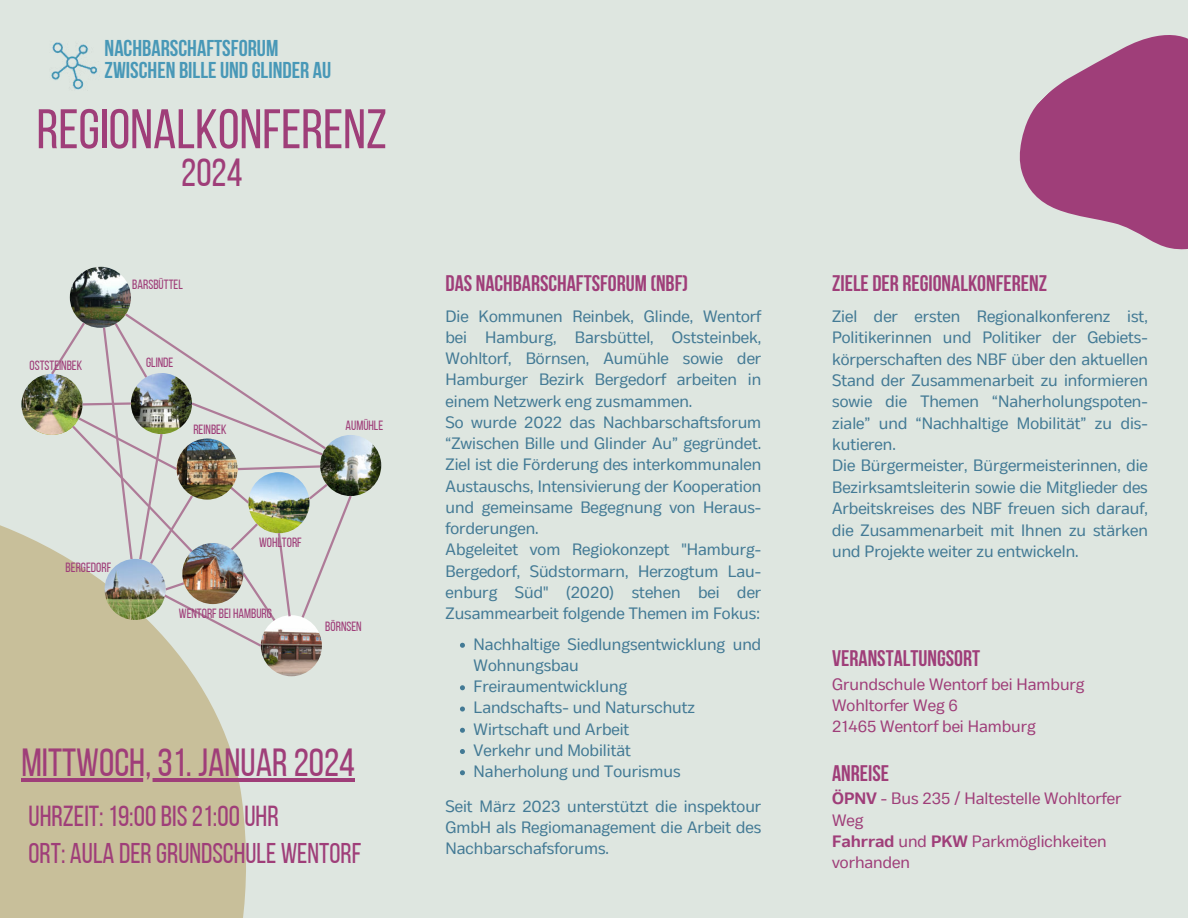
<style>
.page{position:relative;width:1188px;height:918px;background:#dee6e0}
.page>*{position:absolute;margin:0;border:0;box-sizing:border-box;transform-origin:0 0}
.t1{font:55.65px "Bebas Neue";color:#9f3e79}
.t2{font:39.15px "Bebas Neue";color:#9f3e79}
.t3{font:28.95px "Bebas Neue";color:#9f3e79}
.t4{font:28.5px "Bebas Neue";color:#9f3e79}
.t5{font:700 22.8px/22.5px "Bebas Neue";color:#4898b7}
.t6{font:700 22.5px "Bebas Neue";color:#9f3e79}
.t7{font:16.5px/21.3px "Body Text";color:#437a95}
.t8{font:16.5px/21.3px "Body Text";color:#9f3e79}
.t9{font:13.35px "Bebas Neue";color:#9f3e79}
.s1{font-weight:700}
</style>
<div class="page">
<svg style="left:1019px;top:35px;width:169px;height:215px"></svg>
<svg style="left:0;top:525px;width:246px;height:393px;background:#c9c19e"></svg>
<hr style="left:21px;top:778px;width:334px;height:4px;background:#9f3e79">
<img style="left:70px;top:267px;width:61px;height:61px;border-radius:50%">
<img style="left:320px;top:435px;width:61px;height:61px;border-radius:50%">
<img style="left:261px;top:615px;width:61px;height:61px;border-radius:50%">
<img style="left:21px;top:374px;width:62px;height:61px;border-radius:50%">
<svg style="left:49px;top:311px;width:305px;height:338px"></svg>
<img style="left:177px;top:439px;width:61px;height:61px;border-radius:50%">
<img style="left:105px;top:559px;width:61px;height:61px;border-radius:50%">
<svg style="left:460px;top:643px;width:5px;height:5px"></svg>
<svg style="left:460px;top:685px;width:5px;height:5px"></svg>
<svg style="left:460px;top:707px;width:5px;height:5px"></svg>
<svg style="left:460px;top:728px;width:5px;height:5px"></svg>
<svg style="left:460px;top:749px;width:5px;height:5px"></svg>
<svg style="left:460px;top:770px;width:5px;height:5px"></svg>
<img style="left:51px;top:42px;width:47px;height:48px">
<h3 class="t5" style="left:105px;top:36px;width:228px">NACHBARSCHAFTSFORUM<br>ZWISCHEN BILLE UND GLINDER AU</h3>
<h1 class="t1" style="left:37px;top:99px;width:352px">REGIONALKONFERENZ</h1>
<h2 class="t2" style="left:181px;top:152px;width:63px">2024</h2>
<p class="t9" style="left:132px;top:277px;width:52px">BARSBÜTTEL</p>
<p class="t9" style="left:30px;top:359px;width:54px">OSTSTEINBEK</p>
<p class="t9" style="left:146px;top:355px;width:29px">GLINDE</p>
<p class="t9" style="left:193px;top:422px;width:35px">REINBEK</p>
<p class="t9" style="left:346px;top:418px;width:39px">AUMÜHLE</p>
<p class="t9" style="left:66px;top:560px;width:47px">BERGEDORF</p>
<p class="t9" style="left:259px;top:535px;width:44px">WOHLTORF</p>
<p class="t9" style="left:179px;top:606px;width:95px">WENTORF BEI HAMBURG</p>
<p class="t9" style="left:325px;top:620px;width:38px">BÖRNSEN</p>
<h2 class="t2" style="left:21px;top:741px;width:335px">MITTWOCH, 31. JANUAR 2024</h2>
<h3 class="t3" style="left:29px;top:800px;width:252px">UHRZEIT: 19:00 BIS 21:00 UHR</h3>
<h3 class="t4" style="left:29px;top:838px;width:334px">ORT: AULA DER GRUNDSCHULE WENTORF</h3>
<h3 class="t6" style="left:446px;top:271px;width:244px">DAS NACHBARSCHAFTSFORUM (NBF)</h3>
<p class="t7" style="left:446px;top:305px;width:317px">Die Kommunen Reinbek, Glinde, Wentorf bei Hamburg, Barsbüttel, Oststeinbek, Wohltorf, Börnsen, Aumühle sowie der Hamburger Bezirk Bergedorf arbeiten in einem Netzwerk eng zusmammen.<br>So wurde 2022 das Nachbarschaftsforum “Zwischen Bille und Glinder Au” gegründet.<br>Ziel ist die Förderung des interkommunalen Austauschs, Intensivierung der Kooperation und gemeinsame Begegnung von Heraus&shy;forderungen.<br>Abgeleitet vom Regiokonzept "Hamburg-Bergedorf, Südstormarn, Herzogtum Lau&shy;enburg Süd" (2020) stehen bei der Zusammearbeit folgende Themen im Fokus:</p>
<p class="t7" style="left:474px;top:633px;width:289px">Nachhaltige Siedlungsentwicklung und<br>Wohnungsbau<br>Freiraumentwicklung<br>Landschafts- und Naturschutz<br>Wirtschaft und Arbeit<br>Verkehr und Mobilität<br>Naherholung und Tourismus</p>
<p class="t7" style="left:446px;top:795px;width:317px;text-align:justify">Seit März 2023 unterstützt die inspektour GmbH als Regiomanagement die Arbeit des Nachbarschafsforums.</p>
<h3 class="t6" style="left:832px;top:271px;width:216px">ZIELE DER REGIONALKONFERENZ</h3>
<p class="t7" style="left:832px;top:306px;width:317px">Ziel der ersten Regionalkonferenz ist, Politikerinnen und Politiker der Gebiets&shy;körperschaften des NBF über den aktuellen Stand der Zusammenarbeit zu informieren sowie die Themen “Naherholungspoten&shy;ziale” und “Nachhaltige Mobilität” zu dis&shy;kutieren.<br>Die Bürgermeister, Bürgermeisterinnen, die Bezirksamtsleiterin sowie die Mitglieder des Arbeitskreises des NBF freuen sich darauf, die Zusammenarbeit mit Ihnen zu stärken und Projekte weiter zu entwickeln.</p>
<h3 class="t6" style="left:832px;top:646px;width:149px">VERANSTALTUNGSORT</h3>
<p class="t8" style="left:832px;top:673px;width:254px">Grundschule Wentorf bei Hamburg<br>Wohltorfer Weg 6<br>21465 Wentorf bei Hamburg</p>
<h3 class="t6" style="left:832px;top:761px;width:59px">ANREISE</h3>
<p class="t8" style="left:832px;top:788px;width:291px"><span class="s1">ÖPNV</span> - Bus 235 / Haltestelle Wohltorfer<br>Weg<br><span class="s1">Fahrrad</span> und <span class="s1">PKW</span> Parkmöglichkeiten vorhanden</p>
</div>
